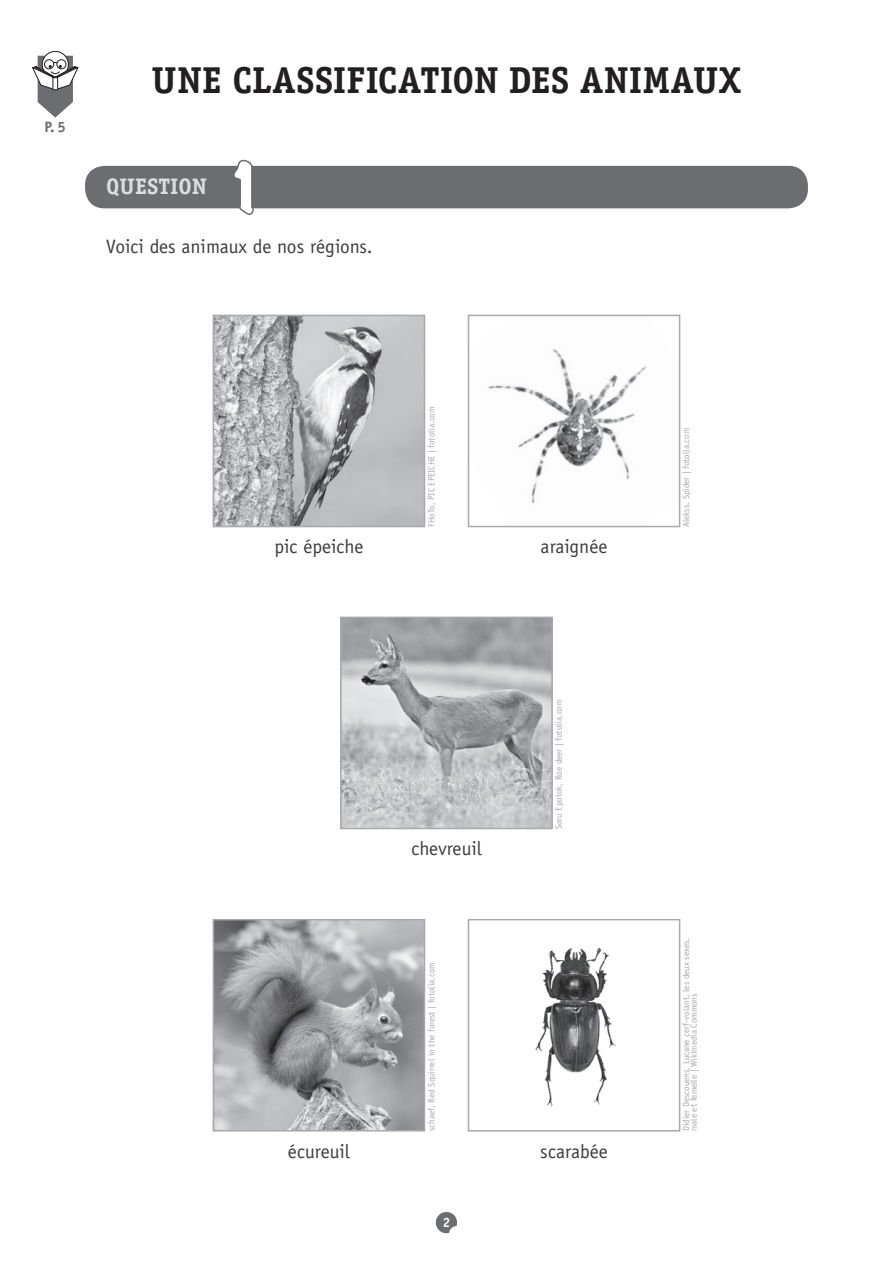
<style>
.page{position:relative;width:893px;height:1263px;background:#fff}
.page>*{position:absolute;margin:0;border:0;box-sizing:border-box;transform-origin:0 0}
.t1{font:expanded 60px "Marker Felt";color:#fff}
.t2{font:700 37.5px "Officina Serif";color:#231f20}
.t3{font:700 22.5px "Officina Serif";color:#dcdddf}
.t4{font:19.5px "Officina Sans";color:#3e3e3f}
.t5{font:700 15px "Officina Sans";color:#6c6d70}
.t6{font:700 13.5px "Officina Serif";color:#fff}
.t7{font:9px "Officina Sans";color:#a8a9ad}
</style>
<div class="page">
<svg style="left:436px;top:1212px;width:21px;height:21px"></svg>
<img style="left:216px;top:318px;width:206px;height:206px">
<div style="left:213px;top:315px;width:212px;height:212px;border:2px solid #a8a9ad"></div>
<img style="left:488px;top:349px;width:159px;height:155px">
<div style="left:468px;top:315px;width:212px;height:212px;border:2px solid #a8a9ad"></div>
<img style="left:343px;top:620px;width:207px;height:206px">
<div style="left:340px;top:617px;width:213px;height:212px;border:2px solid #a8a9ad"></div>
<img style="left:216px;top:922px;width:206px;height:206px">
<div style="left:213px;top:919px;width:212px;height:212px;border:2px solid #a8a9ad"></div>
<div style="left:468px;top:919px;width:212px;height:212px;border:2px solid #a8a9ad"></div>
<img style="left:535px;top:947px;width:81px;height:160px">
<div style="left:85px;top:166px;width:723px;height:42px;background:#6c6d70;border-radius:20px"></div>
<svg style="left:231px;top:159px;width:25px;height:56px"></svg>
<svg style="left:42px;top:51px;width:26px;height:27px"></svg>
<div style="left:42px;top:51px;width:27px;height:27px;border:1px solid #231f20;border-radius:50%"></div>
<svg style="left:32px;top:56px;width:46px;height:62px"></svg>
<h3 class="t5" style="left:45px;top:117px;width:23px">P. 5</h3>
<h2 class="t2" style="left:152px;top:57px;width:141px">UNE CLASSIFICATION</h2>
<h2 class="t2" style="left:509px;top:57px;width:21px">DES</h2>
<h2 class="t2" style="left:580px;top:57px;width:24px">ANIMAU</h2>
<h2 class="t2" style="left:719px;top:57px;width:24px">X</h2>
<h3 class="t3" style="left:106px;top:173px;width:102px">QUESTION</h3>
<h1 class="t1" style="left:225px;top:141px;width:40px">1</h1>
<h3 class="t4" style="left:106px;top:235px;width:268px">Voici des animaux de nos régions.</h3>
<p class="t7" style="left:426px;top:527px;width:122px;rotate:-90deg">FHoTo, PIC EPEICHE | fotolia.com</p>
<h3 class="t4" style="left:274px;top:535px;width:90px">pic épeiche</h3>
<h3 class="t4" style="left:541px;top:535px;width:68px">araignée</h3>
<h3 class="t4" style="left:411px;top:837px;width:72px">chevreuil</h3>
<p class="t7" style="left:426px;top:1131px;width:170px;rotate:-90deg">schaef, Red Squirrel in the forest | fotolia.com</p>
<p class="t7" style="left:553px;top:829px;width:131px;rotate:-90deg">Soru Epotok, Roe deer | fotolia.com</p>
<h3 class="t4" style="left:288px;top:1139px;width:64px">écureuil</h3>
<h3 class="t4" style="left:540px;top:1139px;width:69px">scarabée</h3>
<h3 class="t6" style="left:443px;top:1214px;width:9px">2</h3>
<p class="t7" style="left:681px;top:527px;width:101px;rotate:-90deg">Alekss, Spider | fotolia.com</p>
<p class="t7" style="left:681px;top:1131px;width:195px;rotate:-90deg">Didier Descouens, Lucane cerf-volant, les deux sexes,</p>
<p class="t7" style="left:688px;top:1131px;width:139px;rotate:-90deg">male et femelle | Wikimedia Commons</p>
</div>
